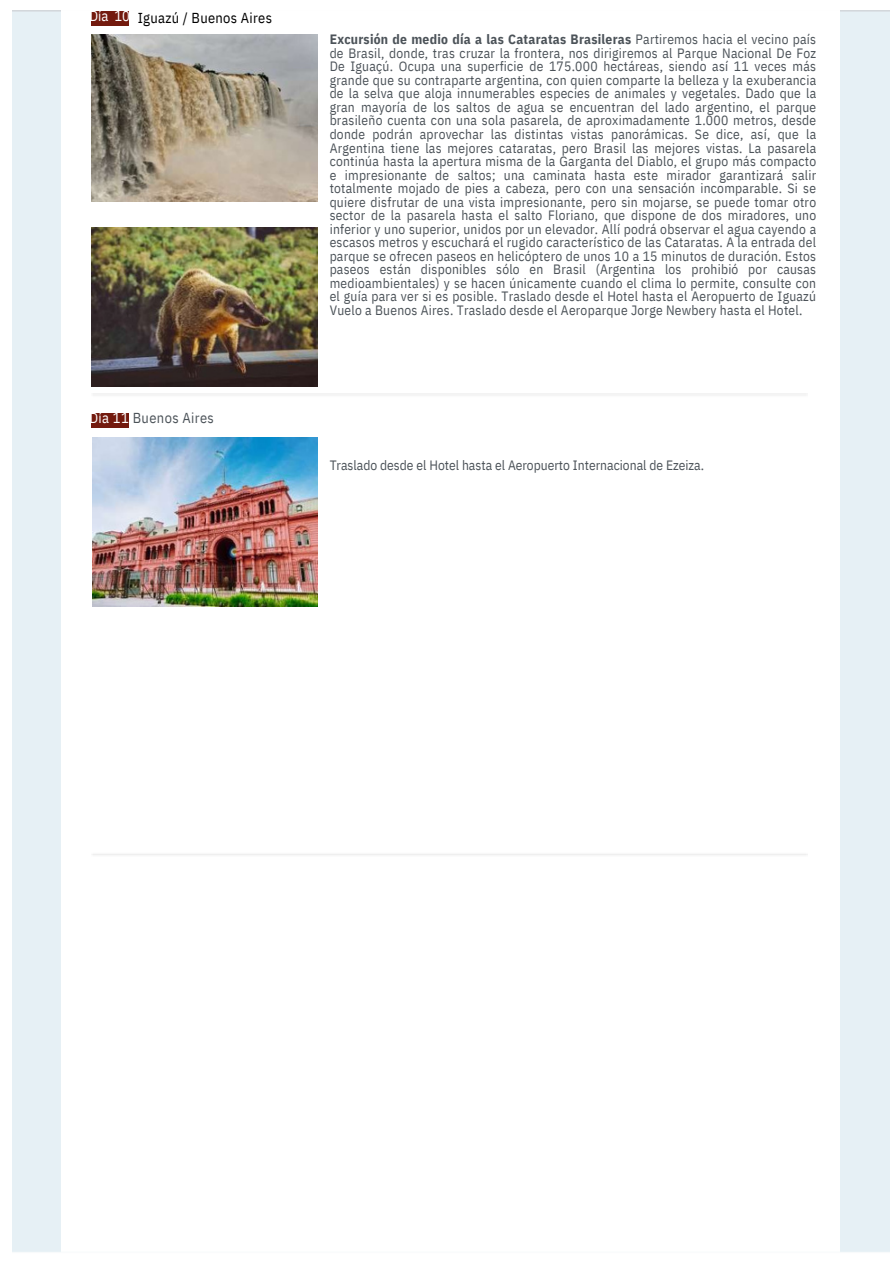
<style>
.page{position:relative;width:894px;height:1264px;background:#fff}
.page>*{position:absolute;margin:0;border:0;box-sizing:border-box;transform-origin:0 0}
.t1{font:14.4px "IBM Plex Sans Cond";letter-spacing:.02em;color:#000}
.t2{font:14.4px "IBM Plex Sans Cond";letter-spacing:.025em;color:#4c5359}
.t3{font:14.4px "IBM Plex Sans Cond";color:#fff}
.t4{font:13.5px/13.5px "IBM Plex Sans Cond";color:#4c5359;text-align:justify}
.s1{color:#fff}
.s2{font-weight:700}
</style>
<div class="page">
<hr style="left:91px;top:393px;width:716px;height:4px;background:#f5f5f5">
<div style="left:91px;top:413px;width:38px;height:15px;background:#731a0e"></div>
<div style="left:91px;top:11px;width:38px;height:14px;background:#731a0e"></div>
<img style="left:92px;top:438px;width:225px;height:168px">
<img style="left:91px;top:35px;width:226px;height:166px">
<img style="left:91px;top:227px;width:226px;height:159px">
<h1 class="t3" style="left:89px;top:6px;width:50px">Día 100</h1>
<p class="t1" style="left:138px;top:8px;width:136px">Iguazú / Buenos Aires</p>
<p class="t2" style="left:89px;top:408px;width:126px"><span class="s1">Día 11</span> Buenos Aires</p>
<h1 class="t4" style="left:329px;top:33px;width:488px"><span class="s2">Excursión de medio día a las Cataratas Brasileras</span> Partiremos hacia el vecino país de Brasil, donde, tras cruzar la frontera, nos dirigiremos al Parque Nacional De Foz De Iguaçú. Ocupa una superficie de 175.000 hectáreas, siendo así 11 veces más grande que su contraparte argentina, con quien comparte la belleza y la exuberancia de la selva que aloja innumerables especies de animales y vegetales. Dado que la gran mayoría de los saltos de agua se encuentran del lado argentino, el parque brasileño cuenta con una sola pasarela, de aproximadamente 1.000 metros, desde donde podrán aprovechar las distintas vistas panorámicas. Se dice, así, que la Argentina tiene las mejores cataratas, pero Brasil las mejores vistas. La pasarela continúa hasta la apertura misma de la Garganta del Diablo, el grupo más compacto e impresionante de saltos; una caminata hasta este mirador garantizará salir totalmente mojado de pies a cabeza, pero con una sensación incomparable. Si se quiere disfrutar de una vista impresionante, pero sin mojarse, se puede tomar otro sector de la pasarela hasta el salto Floriano, que dispone de dos miradores, uno inferior y uno superior, unidos por un elevador. Allí podrá observar el agua cayendo a escasos metros y escuchará el rugido característico de las Cataratas. A la entrada del parque se ofrecen paseos en helicóptero de unos 10 a 15 minutos de duración. Estos paseos están disponibles sólo en Brasil (Argentina los prohibió por causas medioambientales) y se hacen únicamente cuando el clima lo permite, consulte con el guía para ver si es posible. Traslado desde el Hotel hasta el Aeropuerto de Iguazú Vuelo a Buenos Aires. Traslado desde el Aeroparque Jorge Newbery hasta el Hotel.</h1>
<p class="t4" style="left:329px;top:458px;width:376px">Traslado desde el Hotel hasta el Aeropuerto Internacional de Ezeiza.</p>
</div>
